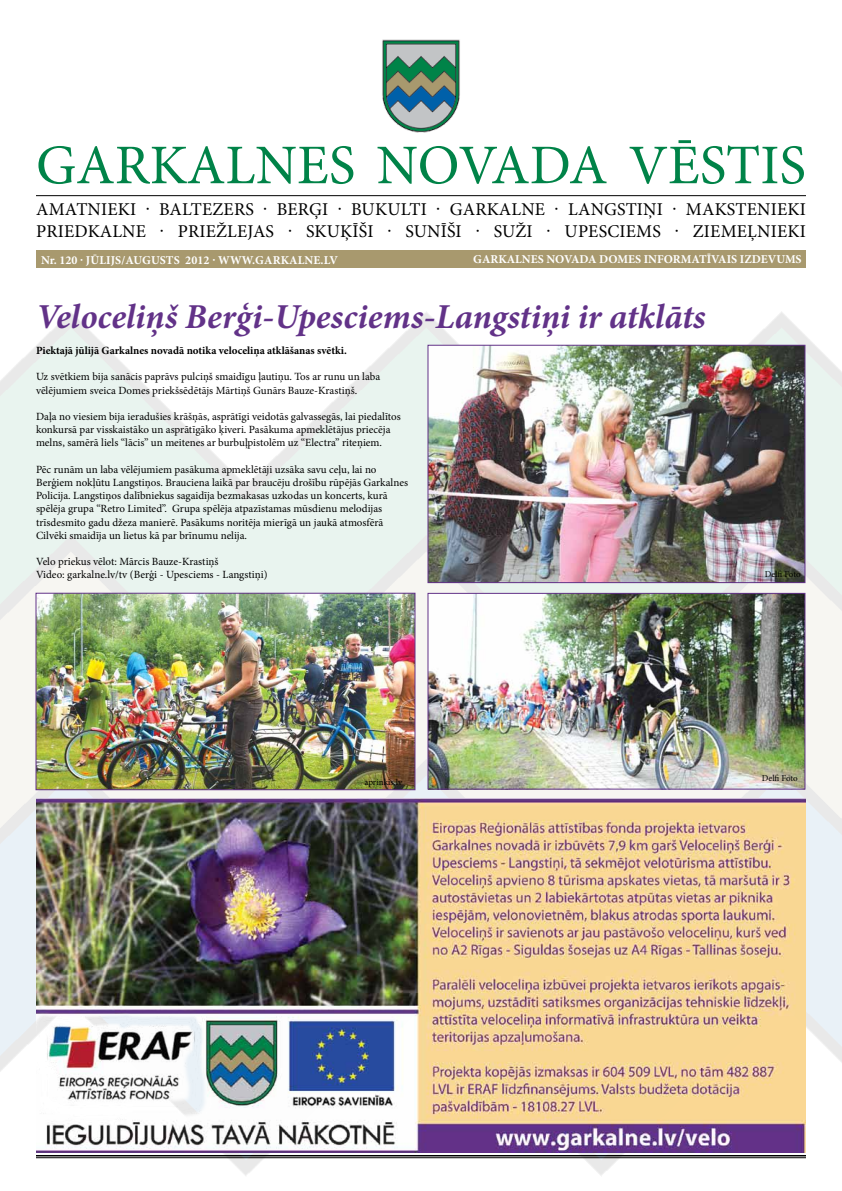
<style>
.page{position:relative;width:842px;height:1191px;background:#fff}
.page>*{position:absolute;margin:0;border:0;box-sizing:border-box;transform-origin:0 0}
.t1{font:56px "Minion Pro";color:#008348}
.t2{font:italic 700 35px "Minion Pro";color:#623288}
.t3{font:18px "Minion Pro";letter-spacing:.01em;color:#000}
.t4{font:700 12px "Minion Pro";color:#fff}
.t5{font:11px/13.2px "Minion Pro";color:#000}
.t6{font:700 11px "Minion Pro";color:#000}
.t7{font:9px "Minion Pro";letter-spacing:-.005em;color:#000}
</style>
<div class="page">
<hr style="left:36px;top:195px;width:770px;height:1px;background:#000">
<img style="left:382px;top:40px;width:78px;height:93px">
<div style="left:36px;top:250px;width:770px;height:18px;background:#a8996e"></div>
<img style="left:0;top:312px;width:842px;height:864px">
<img style="left:36px;top:798px;width:770px;height:354px">
<img style="left:429px;top:347px;width:374px;height:234px">
<div style="left:427px;top:345px;width:378px;height:238px;border:1px solid #623288"></div>
<img style="left:429px;top:595px;width:374px;height:192px">
<div style="left:427px;top:593px;width:378px;height:196px;border:1px solid #623288"></div>
<img style="left:38px;top:595px;width:375px;height:193px">
<div style="left:36px;top:593px;width:379px;height:197px;border:1px solid #623288"></div>
<h1 class="t1" style="left:36px;top:128px;width:771px">GARKALNES NOVADA VĒSTIS</h1>
<h3 class="t3" style="left:36px;top:197px;width:40px">amatnieki</h3>
<h3 class="t3" style="left:146px;top:197px;width:36px">· balte</h3>
<h3 class="t3" style="left:213px;top:197px;width:22px">zers</h3>
<h3 class="t3" style="left:263px;top:197px;width:147px">· berģi · bukulti</h3>
<h3 class="t3" style="left:436px;top:197px;width:27px">· garkalne</h3>
<h3 class="t3" style="left:554px;top:197px;width:25px">· langsti</h3>
<h3 class="t3" style="left:643px;top:197px;width:71px">ņi · makstenieki</h3>
<h3 class="t3" style="left:36px;top:219px;width:23px">priedkalne</h3>
<h3 class="t3" style="left:160px;top:219px;width:105px">· priežlejas</h3>
<h3 class="t3" style="left:288px;top:219px;width:480px">· skuķīši · sunīši · suži · upesciems · ziemeļnieki</h3>
<p class="t4" style="left:41px;top:251px;width:257px">Nr. 120 · JŪLIJS/AUGUSTS 2012 · www.garkaln</p>
<p class="t4" style="left:313px;top:251px;width:26px">e.lv</p>
<p class="t4" style="left:473px;top:251px;width:330px">GARKALNES NOVADA DOMES INFORMATĪVAIS IZDEVUMS</p>
<h2 class="t2" style="left:36px;top:292px;width:671px">Veloceliņš Berģi-Upesciems-Langstiņi ir atklāts</h2>
<p class="t6" style="left:36px;top:343px;width:312px">Piektajā jūlijā Garkalnes novadā notika veloceliņa atklāšanas svētki.</p>
<p class="t5" style="left:36px;top:370px;width:346px">Uz svētkiem bija sanācis paprāvs pulciņš smaidīgu ļautiņu. Tos ar runu un laba vēlējumiem sveica Domes priekšsēdētājs Mārtiņš Gunārs Bauze-Krastiņš.</p>
<p class="t5" style="left:36px;top:410px;width:366px">Daļa no viesiem bija ieradušies krāšņās, asprātīgi veidotās galvassegās, lai piedalītos konkursā par visskaistāko un asprātīgāko ķiveri. Pasākuma apmeklētājus priecēja melns, samērā liels “lācis” un meitenes ar burbuļpistolēm uz “Electra” riteņiem.</p>
<p class="t5" style="left:36px;top:463px;width:374px">Pēc runām un laba vēlējumiem pasākuma apmeklētāji uzsāka savu ceļu, lai no Berģiem nokļūtu Langstiņos. Brauciena laikā par braucēju drošību rūpējās Garkalnes Policija. Langstiņos dalībniekus sagaidīja bezmakasas uzkodas un koncerts, kurā spēlēja grupa “Retro Limited”. Grupa spēlēja atpazīstamas mūsdienu melodijas trīsdesmito gadu džeza manierē. Pasākums noritēja mierīgā un jaukā atmosfērā Cilvēki smaidīja un lietus kā par brīnumu nelija.</p>
<p class="t5" style="left:36px;top:555px;width:233px">Velo priekus vēlot: Mārcis Bauze-Krastiņš<br>Video: garkalne.lv/tv (Berģi - Upesciems - Langstiņi)</p>
<p class="t7" style="left:765px;top:568px;width:37px">Delfi Foto</p>
<p class="t7" style="left:365px;top:776px;width:39px">aprinkis.lv</p>
<p class="t7" style="left:762px;top:771px;width:37px">Delfi Foto</p>
</div>
